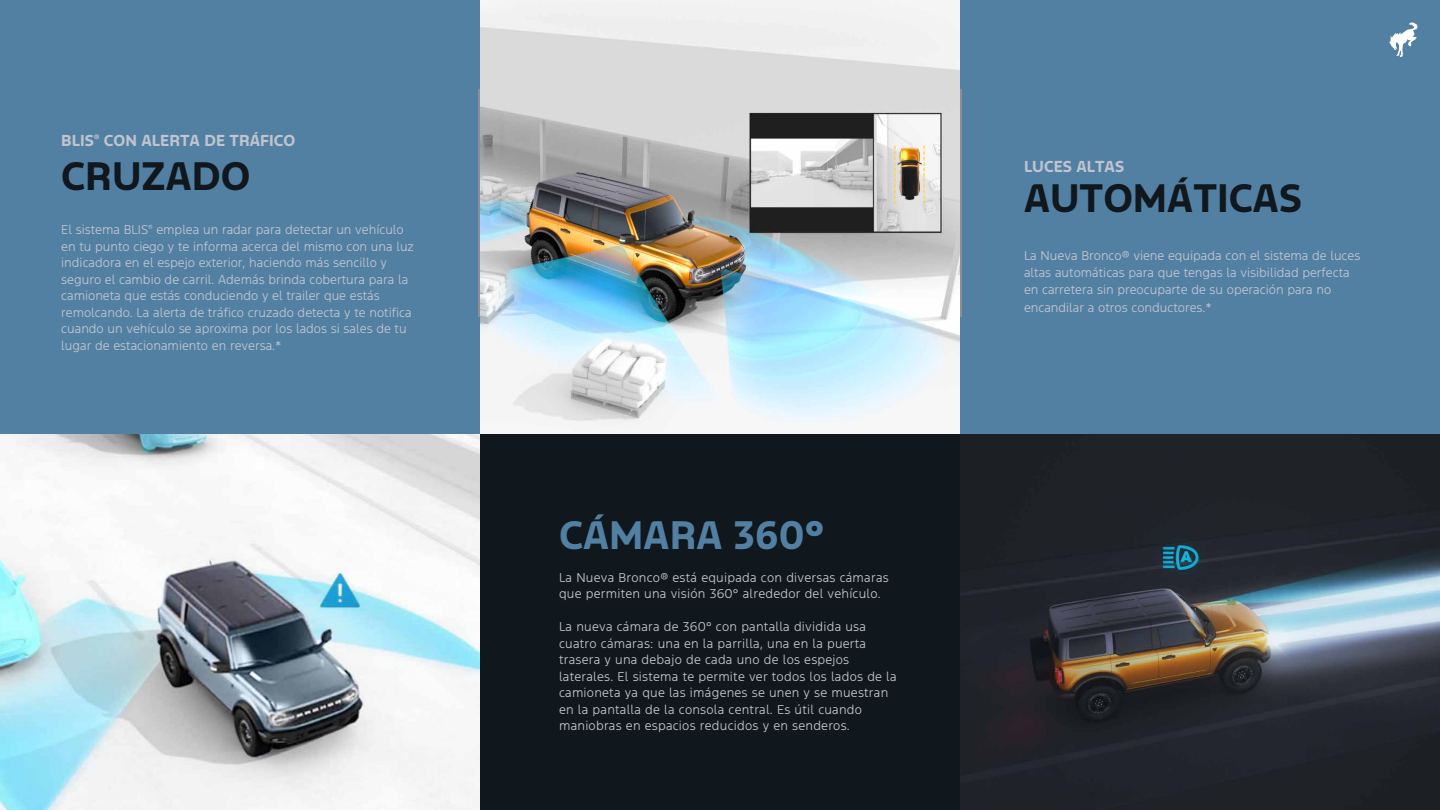
<style>
.page{position:relative;width:1440px;height:810px;background:#fff}
.page>*{position:absolute;margin:0;border:0;box-sizing:border-box;transform-origin:0 0}
.t1{font:37.5px "Ford F 1 Bold";color:#10171d}
.t2{font:37.5px "Ford F 1 Bold";color:#5280a3}
.t3{font:15px "Ford F 1 Bold";color:#c1c4ce}
.t4{font:12px/16.5px "Ford F 1 Light";color:#c1c4ce}
.t5{font:12px/16.5px "Ford F 1 Light";letter-spacing:.02em;color:#c1c4ce}
</style>
<div class="page">
<img style="left:960px;top:434px;width:480px;height:376px">
<div style="left:480px;top:434px;width:480px;height:376px;background:#10171d"></div>
<img style="left:0;top:434px;width:480px;height:376px">
<div style="left:0;top:0;width:1440px;height:434px;background:#5280a3"></div>
<img style="left:480px;top:0;width:480px;height:434px">
<svg style="left:1389px;top:22px;width:29px;height:35px"></svg>
<hr style="left:478px;top:89px;width:2px;height:228px;background:#8b8e98">
<hr style="left:960px;top:89px;width:2px;height:228px;background:#8b8e98">
<p class="t3" style="left:61px;top:130px;width:236px">BLIS<sup>®</sup> CON ALERTA DE TRÁFICO</p>
<h1 class="t1" style="left:61px;top:151px;width:191px">CRUZADO</h1>
<p class="t3" style="left:1024px;top:156px;width:102px">LUCES ALTAS</p>
<h1 class="t1" style="left:1024px;top:173px;width:279px">AUTOMÁTICAS</h1>
<p class="t4" style="left:61px;top:221px;width:354px">El sistema BLIS<sup>®</sup> emplea un radar para detectar un vehículo en tu punto ciego y te informa acerca del mismo con una luz indicadora en el espejo exterior, haciendo más sencillo y seguro el cambio de carril. Además brinda cobertura para la camioneta que estás conduciendo y el trailer que estás remolcando. La alerta de tráfico cruzado detecta y te notifica cuando un vehículo se aproxima por los lados si sales de tu lugar de estacionamiento en reversa.*</p>
<h1 class="t2" style="left:559px;top:510px;width:267px">CÁMARA 360°</h1>
<p class="t5" style="left:559px;top:569px;width:331px">La Nueva Bronco® está equipada con diversas cámaras que permiten una visión 360° alrededor del vehículo.</p>
<p class="t5" style="left:559px;top:618px;width:339px">La nueva cámara de 360° con pantalla dividida usa cuatro cámaras: una en la parrilla, una en la puerta trasera y una debajo de cada uno de los espejos laterales. El sistema te permite ver todos los lados de la camioneta ya que las imágenes se unen y se muestran en la pantalla de la consola central. Es útil cuando maniobras en espacios reducidos y en senderos.</p>
<p class="t4" style="left:1024px;top:246px;width:338px;line-height:17.2px">La Nueva Bronco® viene equipada con el sistema de luces altas automáticas para que tengas la visibilidad perfecta en carretera sin preocuparte de su operación para no encandilar a otros conductores.*</p>
</div>
